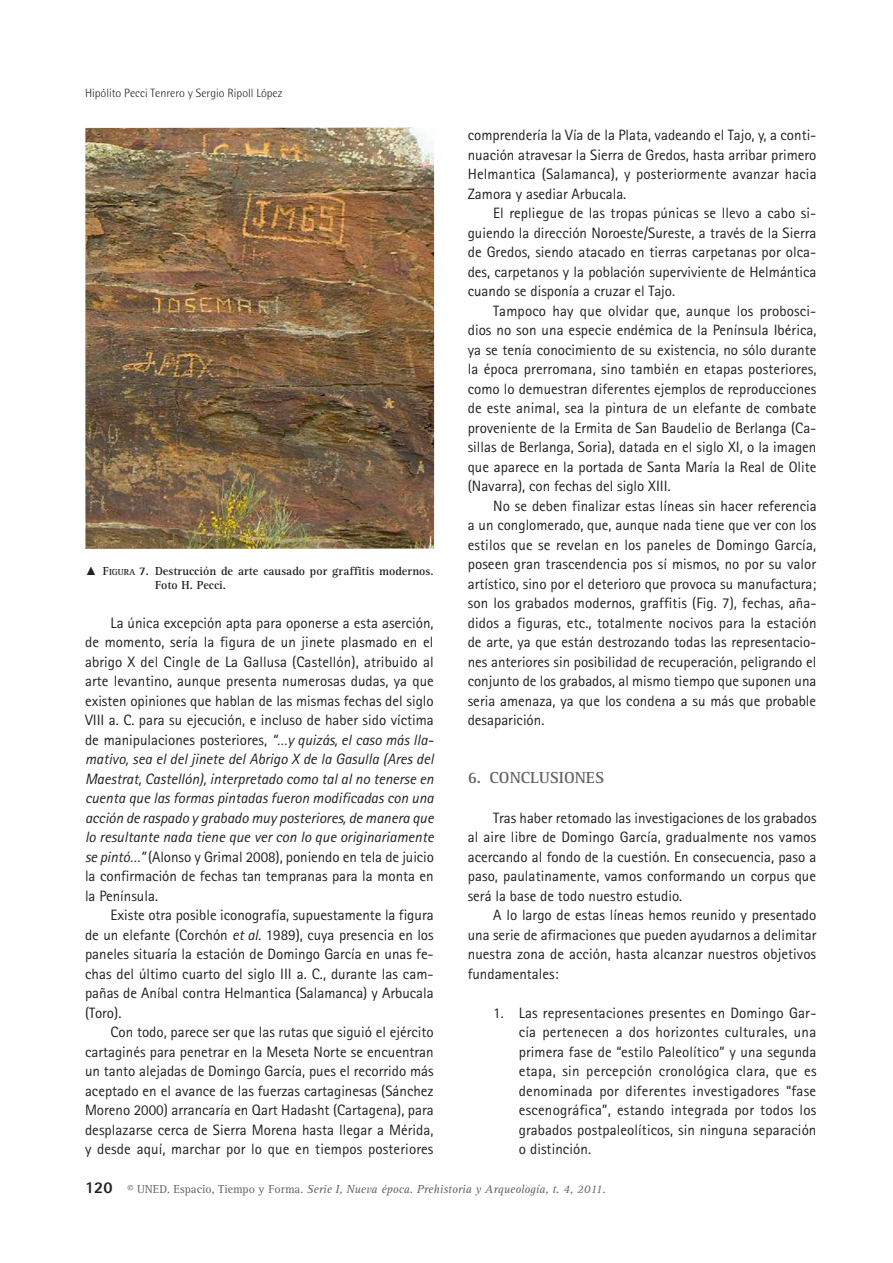
<style>
.page{position:relative;width:893px;height:1263px;background:#fff}
.page>*{position:absolute;margin:0;border:0;box-sizing:border-box;transform-origin:0 0}
.t1{font:700 16.5px "Rotis Serif Std";color:#636366}
.t2{font:15px/19.5px "Rotis Sans Serif Std";color:#231f20;text-align:justify}
.t3{font:italic 12px "Rotis Serif Std";color:#636366}
.t4{font:700 12px/14.2px "Rotis Serif Std";letter-spacing:.005em;color:#231f20}
.t5{font:300 12px "Rotis Semi Sans Std";color:#231f20}
.s1{font-family:"Times New Roman";font-weight:400}
.s2{font-style:inherit}
.s3{font-size:9px}
.s4{font-style:italic}
.s5{font-family:"Rotis Sans Serif Std";font-weight:800;font-style:normal;font-size:16.5px;color:#231f20}
.s6{font-style:normal}
</style>
<div class="page">
<img style="left:85px;top:128px;width:349px;height:421px">
<p class="t5" style="left:85px;top:86px;width:199px">Hipólito Pecci Tenrero y Sergio Ripoll López</p>
<p class="t4" style="left:155px;top:564px;width:280px;text-indent:-70px"><span class="s1">▲</span> <span class="s2">F</span><span class="s3">IGURA</span> <span class="s2">7.</span> Destrucción de arte causado por graffitis modernos.<br>Foto H. Pecci.</p>
<p class="t2" style="left:85px;top:613px;width:350px;text-indent:26px">La única excepción apta para oponerse a esta aserción, de momento, sería la figura de un jinete plasmado en el abrigo X del Cingle de La Gallusa (Castellón), atribuido al arte levantino, aunque presenta numerosas dudas, ya que existen opiniones que hablan de las mismas fechas del siglo VIII a. C. para su ejecución, e incluso de haber sido víctima de manipulaciones posteriores, <span class="s4">“…y quizás, el caso más lla&shy;mativo, sea el del jinete del Abrigo X de la Gasulla (Ares del Maestrat, Castellón), interpretado como tal al no tenerse en cuenta que las formas pintadas fueron modificadas con una acción de raspado y grabado muy posteriores, de manera que lo resultante nada tiene que ver con lo que originariamente se pintó…”</span> (Alonso y Grimal 2008), poniendo en tela de juicio la confirmación de fechas tan tempranas para la monta en la Península.</p>
<p class="t2" style="left:85px;top:905px;width:350px;text-indent:26px">Existe otra posible iconografía, supuestamente la figura de un elefante (Corchón <span class="s4">et al.</span> 1989), cuya presencia en los paneles situaría la estación de Domingo García en unas fe&shy;chas del último cuarto del siglo III a. C., durante las cam&shy;pañas de Aníbal contra Helmantica (Salamanca) y Arbucala (Toro).</p>
<p class="t2" style="left:85px;top:1022px;width:350px;text-indent:26px">Con todo, parece ser que las rutas que siguió el ejército cartaginés para penetrar en la Meseta Norte se encuentran un tanto alejadas de Domingo García, pues el recorrido más aceptado en el avance de las fuerzas cartaginesas (Sánchez Moreno 2000) arrancaría en Qart Hadasht (Cartagena), para desplazarse cerca de Sierra Morena hasta llegar a Mérida, y desde aquí, marchar por lo que en tiempos posteriores</p>
<p class="t2" style="left:468px;top:125px;width:350px">comprendería la Vía de la Plata, vadeando el Tajo, y, a conti&shy;nuación atravesar la Sierra de Gredos, hasta arribar primero Helmantica (Salamanca), y posteriormente avanzar hacia Zamora y asediar Arbucala.</p>
<p class="t2" style="left:468px;top:203px;width:350px;text-indent:26px">El repliegue de las tropas púnicas se llevo a cabo si&shy;guiendo la dirección Noroeste/Sureste, a través de la Sierra de Gredos, siendo atacado en tierras carpetanas por olca&shy;des, carpetanos y la población superviviente de Helmántica cuando se disponía a cruzar el Tajo.</p>
<p class="t2" style="left:468px;top:301px;width:350px;text-indent:26px">Tampoco hay que olvidar que, aunque los probosci&shy;dios no son una especie endémica de la Península Ibérica, ya se tenía conocimiento de su existencia, no sólo durante la época prerromana, sino también en etapas posteriores, como lo demuestran diferentes ejemplos de reproducciones de este animal, sea la pintura de un elefante de combate proveniente de la Ermita de San Baudelio de Berlanga (Ca&shy;sillas de Berlanga, Soria), datada en el siglo XI, o la imagen que aparece en la portada de Santa María la Real de Olite (Navarra), con fechas del siglo XIII.</p>
<p class="t2" style="left:468px;top:496px;width:350px;text-indent:26px">No se deben finalizar estas líneas sin hacer referencia a un conglomerado, que, aunque nada tiene que ver con los estilos que se revelan en los paneles de Domingo García, poseen gran trascendencia pos sí mismos, no por su valor artístico, sino por el deterioro que provoca su manufactura; son los grabados modernos, graffitis (Fig. 7), fechas, aña&shy;didos a figuras, etc., totalmente nocivos para la estación de arte, ya que están destrozando todas las representacio&shy;nes anteriores sin posibilidad de recuperación, peligrando el conjunto de los grabados, al mismo tiempo que suponen una seria amenaza, ya que los condena a su más que probable desaparición.</p>
<p class="t1" style="left:468px;top:768px;width:138px">6. CONCLUSIONES</p>
<p class="t2" style="left:468px;top:808px;width:350px;text-indent:26px">Tras haber retomado las investigaciones de los grabados al aire libre de Domingo García, gradualmente nos vamos acercando al fondo de la cuestión. En consecuencia, paso a paso, paulatinamente, vamos conformando un corpus que será la base de todo nuestro estudio.</p>
<p class="t2" style="left:468px;top:905px;width:350px;text-indent:26px">A lo largo de estas líneas hemos reunido y presentado una serie de afirmaciones que pueden ayudarnos a delimitar nuestra zona de acción, hasta alcanzar nuestros objetivos fundamentales:</p>
<p class="t2" style="left:519px;top:1003px;width:299px;text-indent:-26px">1. Las representaciones presentes en Domingo Gar&shy;cía pertenecen a dos horizontes culturales, una primera fase de “estilo Paleolítico” y una segunda etapa, sin percepción cronológica clara, que es denominada por diferentes investigadores “fase escenográfica”, estando integrada por todos los grabados postpaleolíticos, sin ninguna separación o distinción.</p>
<p class="t3" style="left:85px;top:1182px;width:522px"><span class="s5">120</span> <span class="s6">© UNED. Espacio, Tiempo y Forma.</span> Serie I, Nueva época. Prehistoria y Arqueología, t. 4, 2011.</p>
</div>
